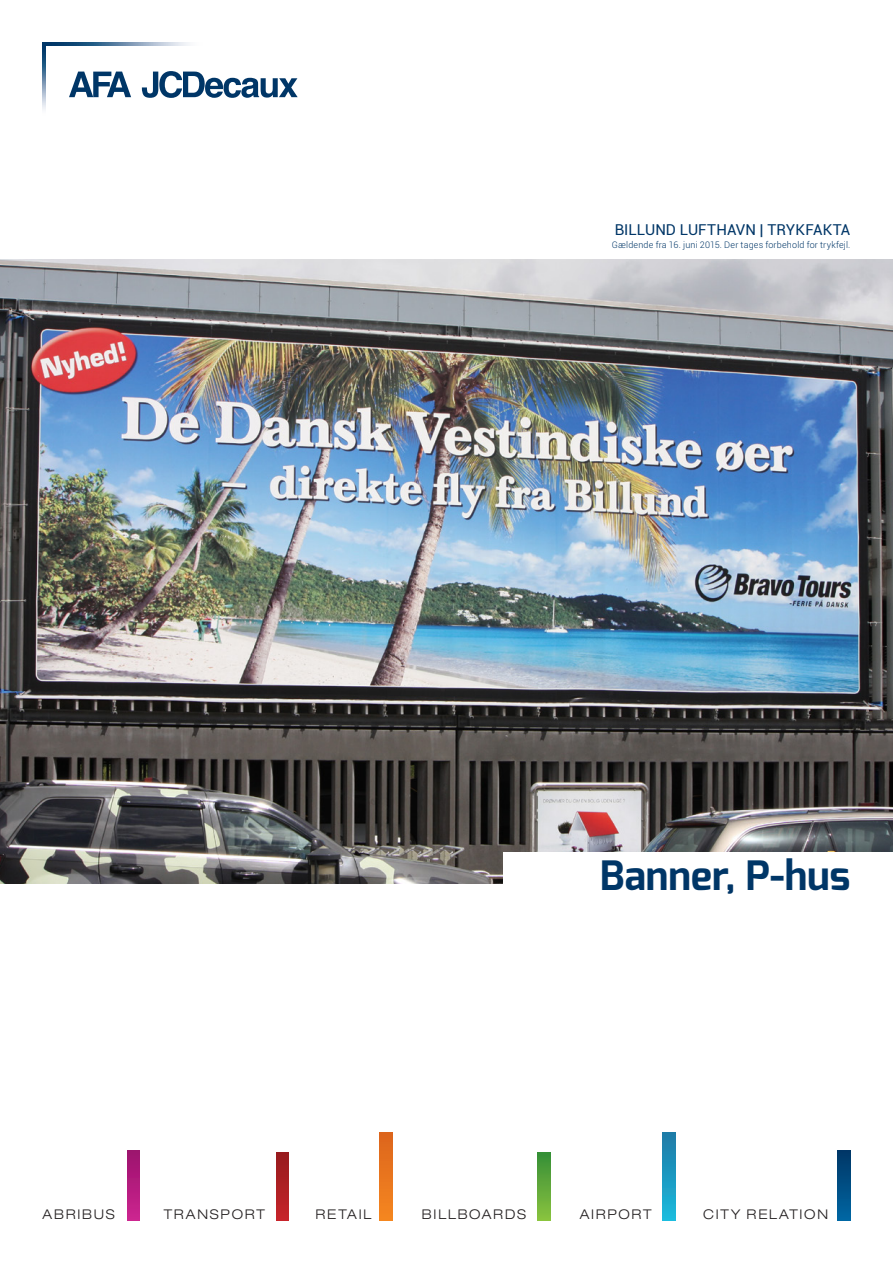
<style>
.page{position:relative;width:893px;height:1263px;background:#fff}
.page>*{position:absolute;margin:0;border:0;box-sizing:border-box;transform-origin:0 0}
.t1{font:700 40.5px "Exo";letter-spacing:.005em;color:#003667}
.t2{font:15px "Roboto";letter-spacing:.01em;color:#003667}
.t3{font:300 expanded 13.35px "Helvetica Neue LT Pro";letter-spacing:.13em;color:#231f20}
.t4{font:300 9px "Roboto";letter-spacing:.02em;color:#003667}
</style>
<div class="page">
<img style="left:0;top:259px;width:893px;height:624px">
<svg style="left:127px;top:1150px;width:13px;height:71px"></svg>
<svg style="left:276px;top:1153px;width:13px;height:68px"></svg>
<svg style="left:379px;top:1133px;width:13px;height:88px"></svg>
<svg style="left:537px;top:1153px;width:13px;height:68px"></svg>
<svg style="left:663px;top:1133px;width:12px;height:88px"></svg>
<svg style="left:838px;top:1150px;width:12px;height:71px"></svg>
<div style="left:503px;top:852px;width:390px;height:62px;background:#fff"></div>
<svg style="left:69px;top:72px;width:62px;height:25px"></svg>
<svg style="left:142px;top:71px;width:156px;height:27px"></svg>
<svg style="left:46px;top:43px;width:143px;height:3px"></svg>
<svg style="left:43px;top:43px;width:3px;height:67px"></svg>
<h2 class="t2" style="left:615px;top:219px;width:237px">BILLUND LUFTHAVN | TRYKFAKTA</h2>
<p class="t4" style="left:612px;top:238px;width:240px">Gældende fra 16. juni 2015. Der tages forbehold for trykfejl.</p>
<h1 class="t1" style="left:600px;top:850px;width:252px">Banner, P-hus</h1>
<h3 class="t3" style="left:43px;top:1206px;width:74px">ABRIBUS</h3>
<h3 class="t3" style="left:164px;top:1206px;width:102px">TRANSPORT</h3>
<h3 class="t3" style="left:316px;top:1206px;width:57px">RETAIL</h3>
<h3 class="t3" style="left:422px;top:1206px;width:106px">BILLBOARDS</h3>
<h3 class="t3" style="left:580px;top:1206px;width:73px">AIRPORT</h3>
<h3 class="t3" style="left:703px;top:1206px;width:126px">CITY RELATION</h3>
</div>
